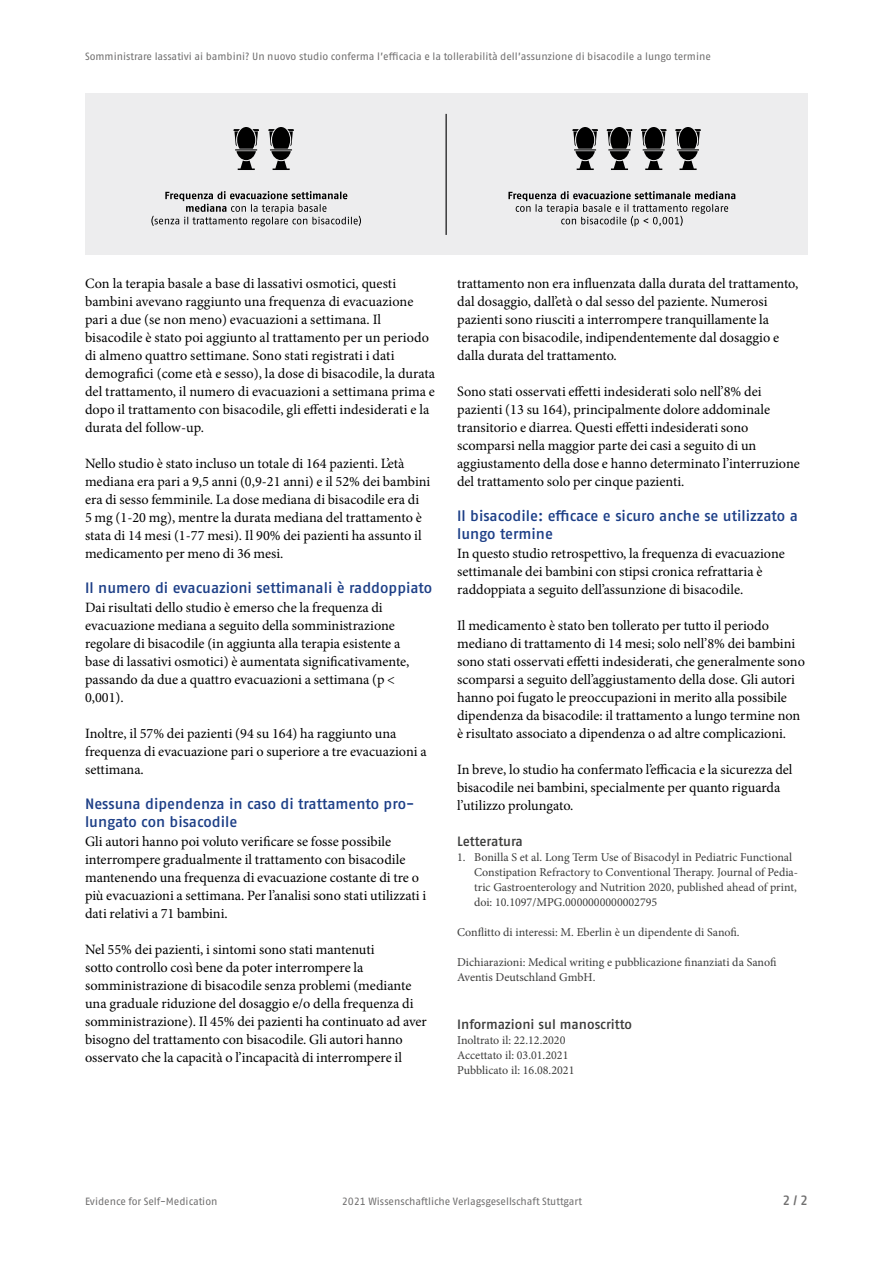
<style>
.page{position:relative;width:893px;height:1263px;background:#fff}
.page>*{position:absolute;margin:0;border:0;box-sizing:border-box;transform-origin:0 0}
.t1{font:500 15px/18px "Fago Pro";color:#1d3f87}
.t2{font:14.25px/18px "Minion Pro";color:#000}
.t3{font:500 13.5px "Fago Pro";letter-spacing:-.005em;color:#3c3c3b}
.t4{font:500 13.5px "Fago Pro";color:#706f6f}
.t5{font:12px/15px "Minion Pro";color:#3c3c3b}
.t6{font:10.5px "Fago Pro";color:#706f6f}
</style>
<div class="page">
<div style="left:85px;top:94px;width:723px;height:161px;background:#ededee"></div>
<svg style="left:151px;top:191px;width:210px;height:35px"></svg>
<svg style="left:508px;top:191px;width:227px;height:35px"></svg>
<svg style="left:234px;top:127px;width:25px;height:43px"></svg>
<svg style="left:268px;top:127px;width:26px;height:43px"></svg>
<svg style="left:572px;top:127px;width:26px;height:43px"></svg>
<svg style="left:607px;top:127px;width:25px;height:43px"></svg>
<svg style="left:641px;top:127px;width:25px;height:43px"></svg>
<svg style="left:675px;top:127px;width:26px;height:43px"></svg>
<hr style="left:446px;top:114px;width:1px;height:121px;background:#000">
<p class="t6" style="left:85px;top:50px;width:627px">Somministrare lassativi ai bambini? Un nuovo studio conferma l’efficacia e la tollerabilità dell’assunzione di bisacodile a lungo termine</p>
<p class="t2" style="left:85px;top:275px;width:352px">Con la terapia basale a base di lassativi osmotici, questi bambini avevano raggiunto una frequenza di evacuazione pari a due (se non meno) evacuazioni a settimana. Il bisacodile è stato poi aggiunto al trattamento per un periodo di almeno quattro settimane. Sono stati registrati i dati demografici (come età e sesso), la dose di bisacodile, la durata del trattamento, il numero di evacuazioni a settimana prima e dopo il trattamento con bisacodile, gli effetti indesiderati e la durata del follow-up.</p>
<p class="t2" style="left:85px;top:454px;width:347px">Nello studio è stato incluso un totale di 164 pazienti. L’età mediana era pari a 9,5 anni (0,9-21 anni) e il 52% dei bambini era di sesso femminile. La dose mediana di bisacodile era di<br>5 mg (1-20 mg), mentre la durata mediana del trattamento è stata di 14 mesi (1-77 mesi). Il 90% dei pazienti ha assunto il medicamento per meno di 36 mesi.</p>
<p class="t1" style="left:85px;top:579px;width:349px">Il numero di evacuazioni settimanali è raddoppiato</p>
<p class="t2" style="left:85px;top:599px;width:326px">Dai risultati dello studio è emerso che la frequenza di evacuazione mediana a seguito della somministrazione regolare di bisacodile (in aggiunta alla terapia esistente a base di lassativi osmotici) è aumentata significativamente, passando da due a quattro evacuazioni a settimana (p &lt; 0,001).</p>
<p class="t2" style="left:85px;top:725px;width:343px">Inoltre, il 57% dei pazienti (94 su 164) ha raggiunto una frequenza di evacuazione pari o superiore a tre evacuazioni a settimana.</p>
<p class="t1" style="left:85px;top:795px;width:331px">Nessuna dipendenza in caso di trattamento pro&shy;lungato con bisacodile</p>
<p class="t2" style="left:85px;top:833px;width:343px">Gli autori hanno poi voluto verificare se fosse possibile interrompere gradualmente il trattamento con bisacodile mantenendo una frequenza di evacuazione costante di tre o più evacuazioni a settimana. Per l’analisi sono stati utilizzati i dati relativi a 71 bambini.</p>
<p class="t2" style="left:85px;top:941px;width:343px">Nel 55% dei pazienti, i sintomi sono stati mantenuti<br>sotto controllo così bene da poter interrompere la somministrazione di bisacodile senza problemi (mediante una graduale riduzione del dosaggio e/o della frequenza di somministrazione). Il 45% dei pazienti ha continuato ad aver bisogno del trattamento con bisacodile. Gli autori hanno osservato che la capacità o l’incapacità di interrompere il</p>
<p class="t2" style="left:457px;top:274px;width:343px">trattamento non era influenzata dalla durata del trattamento, dal dosaggio, dall’età o dal sesso del paziente. Numerosi pazienti sono riusciti a interrompere tranquillamente la terapia con bisacodile, indipendentemente dal dosaggio e dalla durata del trattamento.</p>
<p class="t2" style="left:457px;top:382px;width:344px">Sono stati osservati effetti indesiderati solo nell’8% dei pazienti (13 su 164), principalmente dolore addominale transitorio e diarrea. Questi effetti indesiderati sono scomparsi nella maggior parte dei casi a seguito di un aggiustamento della dose e hanno determinato l’interruzione del trattamento solo per cinque pazienti.</p>
<p class="t1" style="left:457px;top:507px;width:342px">Il bisacodile: efficace e sicuro anche se utilizzato a lungo termine</p>
<p class="t2" style="left:457px;top:545px;width:329px">In questo studio retrospettivo, la frequenza di evacuazione settimanale dei bambini con stipsi cronica refrattaria è raddoppiata a seguito dell’assunzione di bisacodile.</p>
<p class="t2" style="left:457px;top:617px;width:349px">Il medicamento è stato ben tollerato per tutto il periodo mediano di trattamento di 14 mesi; solo nell’8% dei bambini sono stati osservati effetti indesiderati, che generalmente sono scomparsi a seguito dell’aggiustamento della dose. Gli autori hanno poi fugato le preoccupazioni in merito alla possibile dipendenza da bisacodile: il trattamento a lungo termine non è risultato associato a dipendenza o ad altre complicazioni.</p>
<p class="t2" style="left:457px;top:760px;width:337px">In breve, lo studio ha confermato l’efficacia e la sicurezza del bisacodile nei bambini, specialmente per quanto riguarda l’utilizzo prolungato.</p>
<p class="t3" style="left:457px;top:833px;width:67px">Letteratura</p>
<p class="t5" style="left:474px;top:850px;width:326px;text-indent:-17px">1. Bonilla S et al. Long Term Use of Bisacodyl in Pediatric Functional Constipation Refractory to Conventional Therapy. Journal of Pedia&shy;tric Gastroenterology and Nutrition 2020, published ahead of print, doi: 10.1097/MPG.0000000000002795</p>
<p class="t5" style="left:457px;top:925px;width:284px">Conflitto di interessi: M. Eberlin è un dipendente di Sanofi.</p>
<p class="t5" style="left:457px;top:955px;width:321px">Dichiarazioni: Medical writing e pubblicazione finanziati da Sanofi<br>Aventis Deutschland GmbH.</p>
<p class="t3" style="left:457px;top:1016px;width:176px">Informazioni sul manoscritto</p>
<p class="t5" style="left:457px;top:1033px;width:119px">Inoltrato il: 22.12.2020<br>Accettato il: 03.01.2021<br>Pubblicato il: 16.08.2021</p>
<p class="t6" style="left:85px;top:1195px;width:134px">Evidence for Self-Medication</p>
<p class="t6" style="left:342px;top:1195px;width:242px">2021 Wissenschaftliche Verlagsgesellschaft Stuttgart</p>
<p class="t4" style="left:782px;top:1192px;width:27px">2 / 2</p>
</div>
